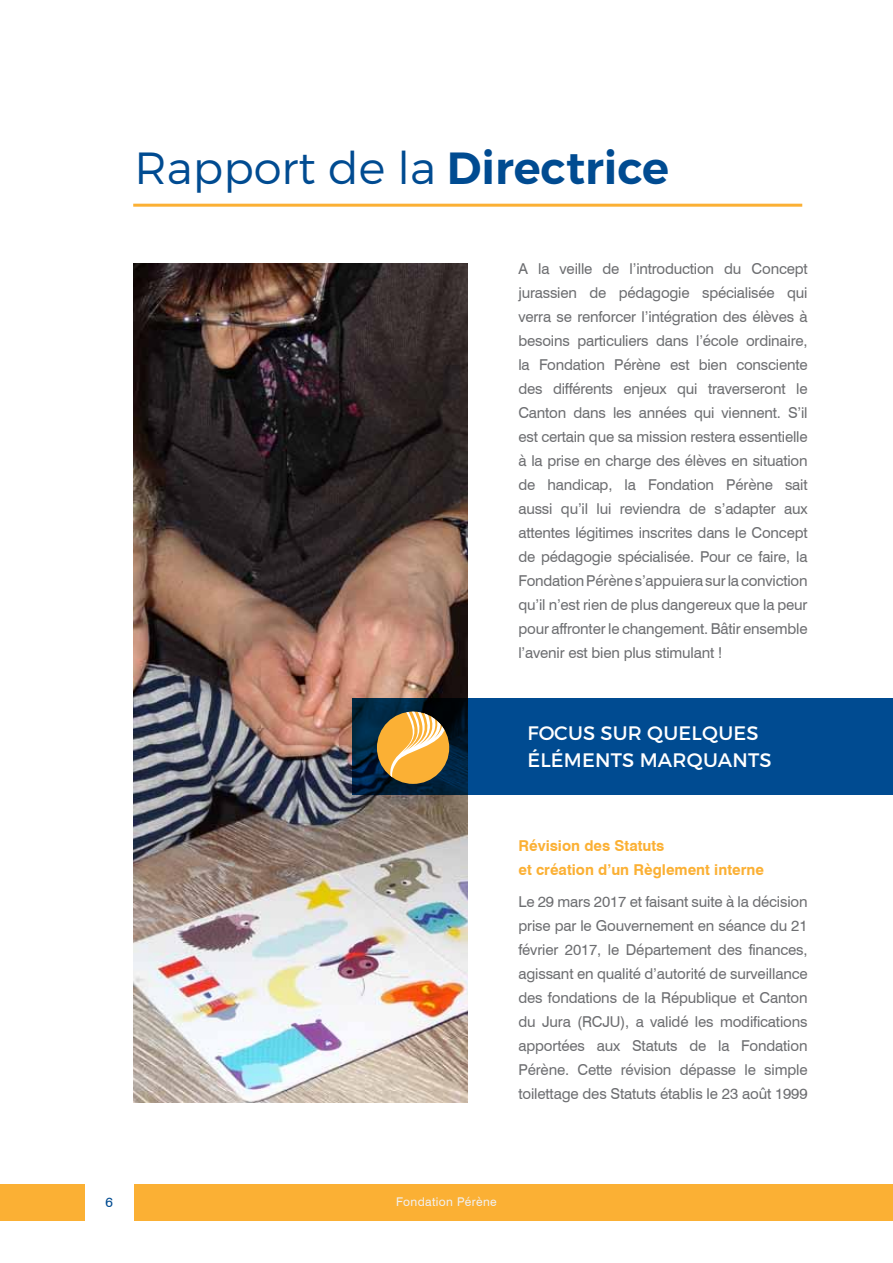
<style>
.page{position:relative;width:893px;height:1263px;background:#fff}
.page>*{position:absolute;margin:0;border:0;box-sizing:border-box;transform-origin:0 0}
.t1{font:300 45px "Montserrat";color:#004b91}
.t2{font:19.5px/27px "Montserrat";letter-spacing:.01em;color:#fff}
.t3{font:15px/24px "Swiss 721 BT";letter-spacing:-.01em;color:#6d6e71;text-align:justify}
.t4{font:700 15px/24px "Swiss 721 BT";color:#fbb034}
.t5{font:13.5px "Swiss 721 BT";color:#004b91}
.t6{font:12px "Swiss 721 BT";letter-spacing:.03em;color:#f1f1f2}
.s1{font-weight:600}
</style>
<div class="page">
<div style="left:0;top:1184px;width:893px;height:36px;background:#fbb034"></div>
<img style="left:133px;top:264px;width:335px;height:838px">
<hr style="left:133px;top:204px;width:669px;height:3px;background:#fbb034">
<div style="left:353px;top:698px;width:540px;height:97px;background:#004b91"></div>
<div style="left:377px;top:712px;width:72px;height:72px;background:#fbb034;border-radius:36px"></div>
<svg style="left:384px;top:712px;width:65px;height:72px"></svg>
<div style="left:85px;top:1183px;width:48px;height:38px;background:#fff"></div>
<h1 class="t1" style="left:134px;top:140px;width:536px">Rapport de la <span class="s1">Directrice</span></h1>
<p class="t3" style="left:518px;top:257px;width:291px">A la veille de l’introduction du Concept jurassien de pédagogie spécialisée qui verra se renforcer l’intégration des élèves à besoins particuliers dans l’école ordinaire, la Fondation Pérène est bien consciente des différents enjeux qui traverseront le Canton dans les années qui viennent. S’il est certain que sa mission restera essentielle à la prise en charge des élèves en situation de handicap, la Fondation Pérène sait aussi qu’il lui reviendra de s’adapter aux attentes légitimes inscrites dans le Concept de pédagogie spécialisée. Pour ce faire, la Fondation Pérène s’appuiera sur la conviction qu’il n’est rien de plus dangereux que la peur pour affronter le changement. Bâtir ensemble l’avenir est bien plus stimulant !</p>
<h2 class="t2" style="left:527px;top:719px;width:246px">FOCUS SUR QUELQUES<br>ÉLÉMENTS MARQUANTS</h2>
<p class="t4" style="left:518px;top:833px;width:247px">Révision des Statuts<br>et création d’un Règlement interne</p>
<p class="t3" style="left:518px;top:890px;width:291px">Le 29 mars 2017 et faisant suite à la décision prise par le Gouvernement en séance du 21 février 2017, le Département des finances, agissant en qualité d’autorité de surveillance des fondations de la République et Canton du Jura (RCJU), a validé les modifications apportées aux Statuts de la Fondation Pérène. Cette révision dépasse le simple toilettage des Statuts établis le 23 août 1999</p>
<p class="t5" style="left:105px;top:1194px;width:9px">6</p>
<p class="t6" style="left:396px;top:1194px;width:102px">Fondation Pérène</p>
</div>
